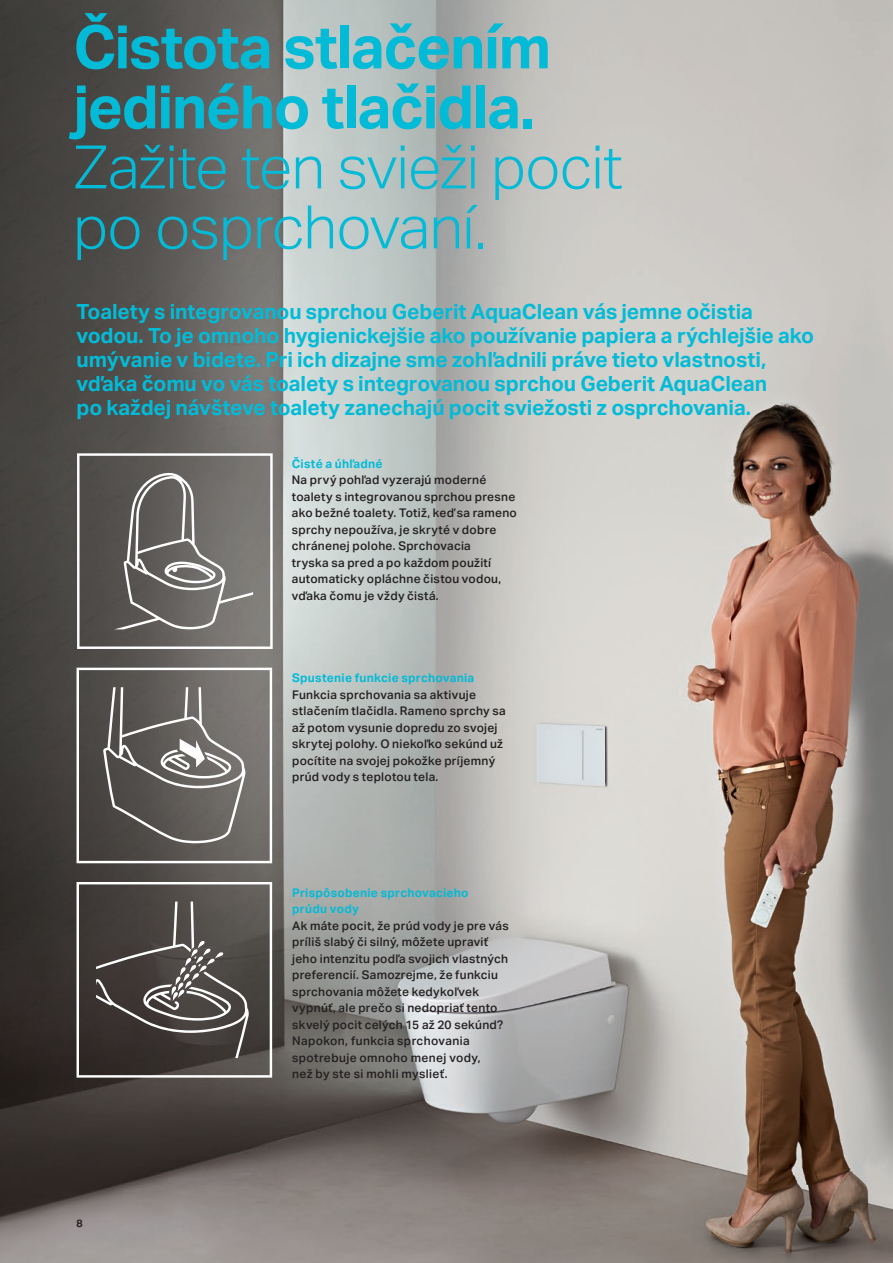
<style>
.page{position:relative;width:893px;height:1263px;background:#fff}
.page>*{position:absolute;margin:0;border:0;box-sizing:border-box;transform-origin:0 0}
.t1{font:300 60px/60px "Aktiv Grotesk Geberit";letter-spacing:-.015em;color:#03bbd7}
.t2{font:700 60px/60px "Aktiv Grotesk Geberit";letter-spacing:-.025em;color:#03bbd7}
.t3{font:700 21px/24px "Aktiv Grotesk Geberit";letter-spacing:-.01em;color:#03bbd7}
.t4{font:500 12px/16.5px "Aktiv Grotesk Geberit";letter-spacing:.025em;color:#231f20}
.t5{font:700 12px/16.5px "Aktiv Grotesk Geberit";letter-spacing:.02em;color:#03bbd7}
.t6{font:700 10.5px "Aktiv Grotesk Geberit";color:#231f20}
</style>
<div class="page">
<img style="left:0;top:0;width:893px;height:1263px">
<svg style="left:77px;top:453px;width:196px;height:196px;background:#777471"></svg>
<svg style="left:77px;top:668px;width:195px;height:195px;background:#716e6b"></svg>
<svg style="left:77px;top:882px;width:195px;height:195px;background:#585351"></svg>
<h1 class="t2" style="left:73px;top:16px;width:479px">Čistota stlačením jediného tlačidla.</h1>
<h1 class="t1" style="left:73px;top:137px;width:551px">Zažite ten svieži pocit po osprchovaní.</h1>
<p class="t3" style="left:77px;top:299px;width:739px">Toalety s integrovanou sprchou Geberit AquaClean vás jemne očistia vodou. To je omnoho hygienickejšie ako používanie papiera a rýchlejšie ako umývanie v bidete. Pri ich dizajne sme zohľadnili práve tieto vlastnosti, vďaka čomu vo vás toalety s integrovanou sprchou Geberit AquaClean<br>po každej návšteve toalety zanechajú pocit sviežosti z osprchovania.</p>
<p class="t5" style="left:292px;top:455px;width:92px">Čisté a úhľadné</p>
<p class="t4" style="left:292px;top:472px;width:227px">Na prvý pohľad vyzerajú moderné toalety s integrovanou sprchou presne ako bežné toalety. Totiž, keď sa rameno sprchy nepoužíva, je skryté v dobre chránenej polohe. Sprchovacia<br>tryska sa pred a po každom použití automaticky opláchne čistou vodou, vďaka čomu je vždy čistá.</p>
<p class="t5" style="left:292px;top:670px;width:184px">Spustenie funkcie sprchovania</p>
<p class="t4" style="left:292px;top:686px;width:215px">Funkcia sprchovania sa aktivuje stlačením tlačidla. Rameno sprchy sa až potom vysunie dopredu zo svojej skrytej polohy. O niekoľko sekúnd už pocítite na svojej pokožke príjemný prúd vody s teplotou tela.</p>
<p class="t6" style="left:77px;top:1217px;width:8px">8</p>
<p class="t5" style="left:292px;top:884px;width:178px">Prispôsobenie sprchovacieho prúdu vody</p>
<p class="t4" style="left:292px;top:917px;width:218px">Ak máte pocit, že prúd vody je pre vás príliš slabý či silný, môžete upraviť jeho intenzitu podľa svojich vlastných preferencií. Samozrejme, že funkciu sprchovania môžete kedykoľvek vypnúť, ale prečo si nedopriať tento skvelý pocit celých 15 až 20 sekúnd?<br>Napokon, funkcia sprchovania spotrebuje omnoho menej vody,<br>než by ste si mohli myslieť.</p>
</div>
